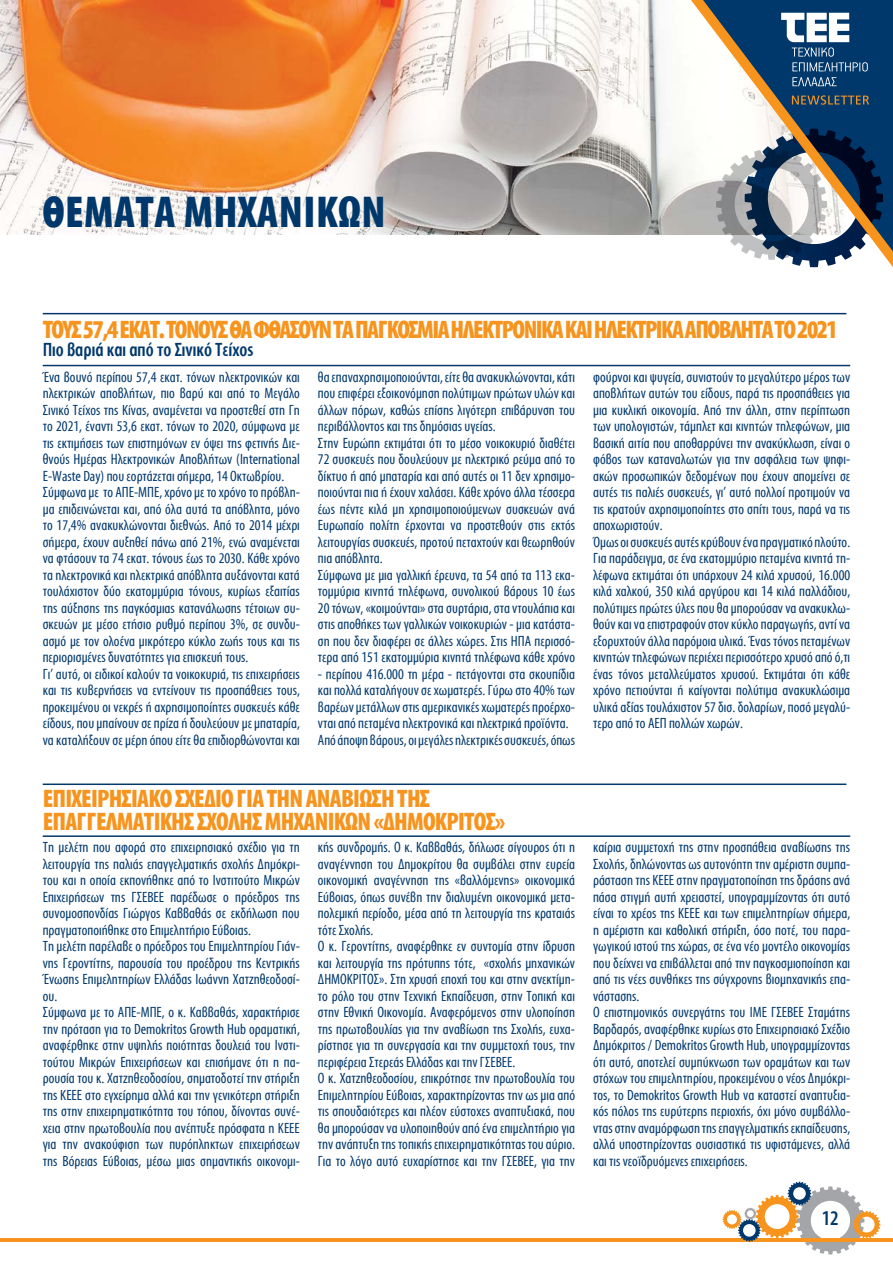
<style>
.page{position:relative;width:893px;height:1263px;background:#fff}
.page>*{position:absolute;margin:0;border:0;box-sizing:border-box;transform-origin:0 0}
.t1{font:700 45px "Myriad Condensed Greek";letter-spacing:.01em;color:#00386c}
.t2{font:700 25.5px/22.5px "Myriad Condensed Greek";letter-spacing:-.03em;color:#f7941e}
.t3{font:700 25.5px "Myriad Condensed Greek";letter-spacing:-.06em;color:#f7941e}
.t4{font:500 21px "Myriad Condensed Greek";color:#00386c}
.t5{font:500 19.5px "Myriad Condensed Greek";color:#00386c}
.t6{font:15px/16.5px "Myriad Condensed Greek";color:#00386c}
</style>
<div class="page">
<hr style="left:0;top:1238px;width:893px;height:3px;background:#f7941e">
<svg style="left:723px;top:1182px;width:157px;height:72px"></svg>
<img style="left:0;top:0;width:691px;height:234px">
<svg style="left:691px;top:0;width:202px;height:267px"></svg>
<svg style="left:792px;top:95px;width:77px;height:10px"></svg>
<svg style="left:781px;top:13px;width:87px;height:58px"></svg>
<svg style="left:792px;top:77px;width:45px;height:9px"></svg>
<hr style="left:43px;top:365px;width:807px;height:1px;background:#00386c">
<hr style="left:43px;top:835px;width:807px;height:2px;background:#00386c">
<hr style="left:43px;top:313px;width:803px;height:1px;background:#00386c">
<hr style="left:43px;top:783px;width:803px;height:2px;background:#00386c">
<h1 class="t1" style="left:43px;top:189px;width:345px">ΘΕΜΑΤΑ ΜΗΧΑΝΙΚΩΝ</h1>
<h2 class="t3" style="left:43px;top:316px;width:797px">ΤΟΥΣ 57,4 ΕΚΑΤ. ΤΟΝΟΥΣ ΘΑ ΦΘΑΣΟΥΝ ΤΑ ΠΑΓΚΟΣΜΙΑ ΗΛΕΚΤΡΟΝΙΚΑ ΚΑΙ ΗΛΕΚΤΡΙΚΑ ΑΠΟΒΛΗΤΑ ΤΟ 2021</h2>
<h3 class="t5" style="left:43px;top:340px;width:212px">Πιο βαριά και από το Σινικό Τείχος</h3>
<p class="t6" style="left:43px;top:369px;width:259px">Ένα βουνό περίπου 57,4 εκατ. τόνων ηλεκτρονικών και ηλεκτρικών αποβλήτων, πιο βαρύ και από το Μεγάλο Σινικό Τείχος της Κίνας, αναμένεται να προστεθεί στη Γη το 2021, έναντι 53,6 εκατ. τόνων το 2020, σύμφωνα με τις εκτιμήσεις των επιστημόνων εν όψει της φετινής Διε&shy;θνούς Ημέρας Ηλεκτρονικών Αποβλήτων (International E-Waste Day) που εορτάζεται σήμερα, 14 Οκτωβρίου.<br>Σύμφωνα με το ΑΠΕ-ΜΠΕ, χρόνο με το χρόνο το πρόβλη&shy;μα επιδεινώνεται και, από όλα αυτά τα απόβλητα, μόνο το 17,4% ανακυκλώνονται διεθνώς. Από το 2014 μέχρι σήμερα, έχουν αυξηθεί πάνω από 21%, ενώ αναμένεται να φτάσουν τα 74 εκατ. τόνους έως το 2030. Κάθε χρόνο τα ηλεκτρονικά και ηλεκτρικά απόβλητα αυξάνονται κατά τουλάχιστον δύο εκατομμύρια τόνους, κυρίως εξαιτίας της αύξησης της παγκόσμιας κατανάλωσης τέτοιων συ&shy;σκευών με μέσο ετήσιο ρυθμό περίπου 3%, σε συνδυ&shy;ασμό με τον ολοένα μικρότερο κύκλο ζωής τους και τις περιορισμένες δυνατότητες για επισκευή τους.<br>Γι’ αυτό, οι ειδικοί καλούν τα νοικοκυριά, τις επιχειρήσεις και τις κυβερνήσεις να εντείνουν τις προσπάθειες τους, προκειμένου οι νεκρές ή αχρησιμοποίητες συσκευές κάθε είδους, που μπαίνουν σε πρίζα ή δουλεύουν με μπαταρία, να καταλήξουν σε μέρη όπου είτε θα επιδιορθώνονται και</p>
<p class="t6" style="left:318px;top:369px;width:259px">θα επαναχρησιμοποιούνται, είτε θα ανακυκλώνονται, κάτι που επιφέρει εξοικονόμηση πολύτιμων πρώτων υλών και άλλων πόρων, καθώς επίσης λιγότερη επιβάρυνση του περιβάλλοντος και της δημόσιας υγείας.<br>Στην Ευρώπη εκτιμάται ότι το μέσο νοικοκυριό διαθέτει 72 συσκευές που δουλεύουν με ηλεκτρικό ρεύμα από το δίκτυο ή από μπαταρία και από αυτές οι 11 δεν χρησιμο&shy;ποιούνται πια ή έχουν χαλάσει. Κάθε χρόνο άλλα τέσσερα έως πέντε κιλά μη χρησιμοποιούμενων συσκευών ανά Ευρωπαίο πολίτη έρχονται να προστεθούν στις εκτός λειτουργίας συσκευές, προτού πεταχτούν και θεωρηθούν πια απόβλητα.<br>Σύμφωνα με μια γαλλική έρευνα, τα 54 από τα 113 εκα&shy;τομμύρια κινητά τηλέφωνα, συνολικού βάρους 10 έως 20 τόνων, «κοιμούνται» στα συρτάρια, στα ντουλάπια και στις αποθήκες των γαλλικών νοικοκυριών - μια κατάστα&shy;ση που δεν διαφέρει σε άλλες χώρες. Στις ΗΠΑ περισσό&shy;τερα από 151 εκατομμύρια κινητά τηλέφωνα κάθε χρόνο</p>
<p class="t6" style="left:318px;top:666px;width:259px">- περίπου 416.000 τη μέρα - πετάγονται στα σκουπίδια και πολλά καταλήγουν σε χωματερές. Γύρω στο 40% των βαρέων μετάλλων στις αμερικανικές χωματερές προέρχο&shy;νται από πεταμένα ηλεκτρονικά και ηλεκτρικά προϊόντα.<br>Από άποψη βάρους, οι μεγάλες ηλεκτρικές συσκευές, όπως</p>
<h2 class="t2" style="left:43px;top:788px;width:389px">ΕΠΙΧΕΙΡΗΣΙΑΚΟ ΣΧΕΔΙΟ ΓΙΑ ΤΗΝ ΑΝΑΒΙΩΣΗ ΤΗΣ επαγγελματικησ</h2>
<h2 class="t2" style="left:197px;top:811px;width:310px">ΣΧΟΛΗΣ ΜΗΧΑΝΙΚΩΝ «ΔΗΜΟΚΡΙΤΟΣ»</h2>
<p class="t6" style="left:593px;top:369px;width:259px">φούρνοι και ψυγεία, συνιστούν το μεγαλύτερο μέρος των αποβλήτων αυτών του είδους, παρά τις προσπάθειες για μια κυκλική οικονομία. Από την άλλη, στην περίπτωση των υπολογιστών, τάμπλετ και κινητών τηλεφώνων, μια βασική αιτία που αποθαρρύνει την ανακύκλωση, είναι ο φόβος των καταναλωτών για την ασφάλεια των ψηφι&shy;ακών προσωπικών δεδομένων που έχουν απομείνει σε αυτές τις παλιές συσκευές, γι’ αυτό πολλοί προτιμούν να τις κρατούν αχρησιμοποίητες στο σπίτι τους, παρά να τις αποχωριστούν.<br>Όμως οι συσκευές αυτές κρύβουν ένα πραγματικό πλούτο.<br>Για παράδειγμα, σε ένα εκατομμύριο πεταμένα κινητά τη&shy;λέφωνα εκτιμάται ότι υπάρχουν 24 κιλά χρυσού, 16.000 κιλά χαλκού, 350 κιλά αργύρου και 14 κιλά παλλάδιου, πολύτιμες πρώτες ύλες που θα μπορούσαν να ανακυκλω&shy;θούν και να επιστραφούν στον κύκλο παραγωγής, αντί να εξορυχτούν άλλα παρόμοια υλικά. Ένας τόνος πεταμένων κινητών τηλεφώνων περιέχει περισσότερο χρυσό από ό,τι ένας τόνος μεταλλεύματος χρυσού. Εκτιμάται ότι κάθε χρόνο πετιούνται ή καίγονται πολύτιμα ανακυκλώσιμα υλικά αξίας τουλάχιστον 57 δισ. δολαρίων, ποσό μεγαλύ&shy;τερο από το ΑΕΠ πολλών χωρών.</p>
<p class="t6" style="left:43px;top:840px;width:259px">Τη μελέτη που αφορά στο επιχειρησιακό σχέδιο για τη λειτουργία της παλιάς επαγγελματικής σχολής Δημόκρι&shy;του και η οποία εκπονήθηκε από το Ινστιτούτο Μικρών Επιχειρήσεων της ΓΣΕΒΕΕ παρέδωσε ο πρόεδρος της συνομοσπονδίας Γιώργος Καββαθάς σε εκδήλωση που πραγματοποιήθηκε στο Επιμελητήριο Εύβοιας.<br>Τη μελέτη παρέλαβε ο πρόεδρος του Επιμελητηρίου Γιάν&shy;νης Γεροντίτης, παρουσία του προέδρου της Κεντρικής Ένωσης Επιμελητηρίων Ελλάδας Ιωάννη Χατζηθεοδοσί&shy;ου.<br>Σύμφωνα με το ΑΠΕ-ΜΠΕ, ο κ. Καββαθάς, χαρακτήρισε την πρόταση για το Demokritos Growth Hub οραματική, αναφέρθηκε στην υψηλής ποιότητας δουλειά του Ινστι&shy;τούτου Μικρών Επιχειρήσεων και επισήμανε ότι η πα&shy;ρουσία του κ. Χατζηθεοδοσίου, σηματοδοτεί την στήριξη της ΚΕΕΕ στο εγχείρημα αλλά και την γενικότερη στήριξη της στην επιχειρηματικότητα του τόπου, δίνοντας συνέ&shy;χεια στην πρωτοβουλία που ανέπτυξε πρόσφατα η ΚΕΕΕ για την ανακούφιση των πυρόπληκτων επιχειρήσεων της Βόρειας Εύβοιας, μέσω μιας σημαντικής οικονομι-</p>
<p class="t6" style="left:318px;top:840px;width:259px">κής συνδρομής. Ο κ. Καββαθάς, δήλωσε σίγουρος ότι η αναγέννηση του Δημοκρίτου θα συμβάλει στην ευρεία οικονομική αναγέννηση της «βαλλόμενης» οικονομικά Εύβοιας, όπως συνέβη την διαλυμένη οικονομικά μετα&shy;πολεμική περίοδο, μέσα από τη λειτουργία της κραταιάς τότε Σχολής.<br>Ο κ. Γεροντίτης, αναφέρθηκε εν συντομία στην ίδρυση και λειτουργία της πρότυπης τότε, «σχολής μηχανικών ΔΗΜΟΚΡΙΤΟΣ». Στη χρυσή εποχή του και στην ανεκτίμη&shy;το ρόλο του στην Τεχνική Εκπαίδευση, στην Τοπική και στην Εθνική Οικονομία. Αναφερόμενος στην υλοποίηση της πρωτοβουλίας για την αναβίωση της Σχολής, ευχα&shy;ρίστησε για τη συνεργασία και την συμμετοχή τους, την περιφέρεια Στερεάς Ελλάδας και την ΓΣΕΒΕΕ.<br>Ο κ. Χατζηθεοδοσίου, επικρότησε την πρωτοβουλία του Επιμελητηρίου Εύβοιας, χαρακτηρίζοντας την ως μια από τις σπουδαιότερες και πλέον εύστοχες αναπτυξιακά, που θα μπορούσαν να υλοποιηθούν από ένα επιμελητήριο για την ανάπτυξη της τοπικής επιχειρηματικότητας του αύριο.<br>Για το λόγο αυτό ευχαρίστησε και την ΓΣΕΒΕΕ, για την</p>
<p class="t6" style="left:593px;top:840px;width:259px">καίρια συμμετοχή της στην προσπάθεια αναβίωσης της Σχολής, δηλώνοντας ως αυτονόητη την αμέριστη συμπα&shy;ράσταση της ΚΕΕΕ στην πραγματοποίηση της δράσης ανά πάσα στιγμή αυτή χρειαστεί, υπογραμμίζοντας ότι αυτό είναι το χρέος της ΚΕΕΕ και των επιμελητηρίων σήμερα, η αμέριστη και καθολική στήριξη, όσο ποτέ, του παρα&shy;γωγικού ιστού της χώρας, σε ένα νέο μοντέλο οικονομίας που δείχνει να επιβάλλεται από την παγκοσμιοποίηση και από τις νέες συνθήκες της σύγχρονης βιομηχανικής επα&shy;νάστασης.<br>Ο επιστημονικός συνεργάτης του ΙΜΕ ΓΣΕΒΕΕ Σταμάτης Βαρδαρός, αναφέρθηκε κυρίως στο Επιχειρησιακό Σχέδιο Δημόκριτος / Demokritos Growth Hub, υπογραμμίζοντας ότι αυτό, αποτελεί συμπύκνωση των οραμάτων και των στόχων του επιμελητηρίου, προκειμένου ο νέος Δημόκρι&shy;τος, το Demokritos Growth Hub να καταστεί αναπτυξια&shy;κός πόλος της ευρύτερης περιοχής, όχι μόνο συμβάλλο&shy;ντας στην αναμόρφωση της επαγγελματικής εκπαίδευσης, αλλά υποστηρίζοντας ουσιαστικά τις υφιστάμενες, αλλά και τις νεοϊδρυόμενες επιχειρήσεις.</p>
<h3 class="t4" style="left:822px;top:1208px;width:19px">12</h3>
</div>
